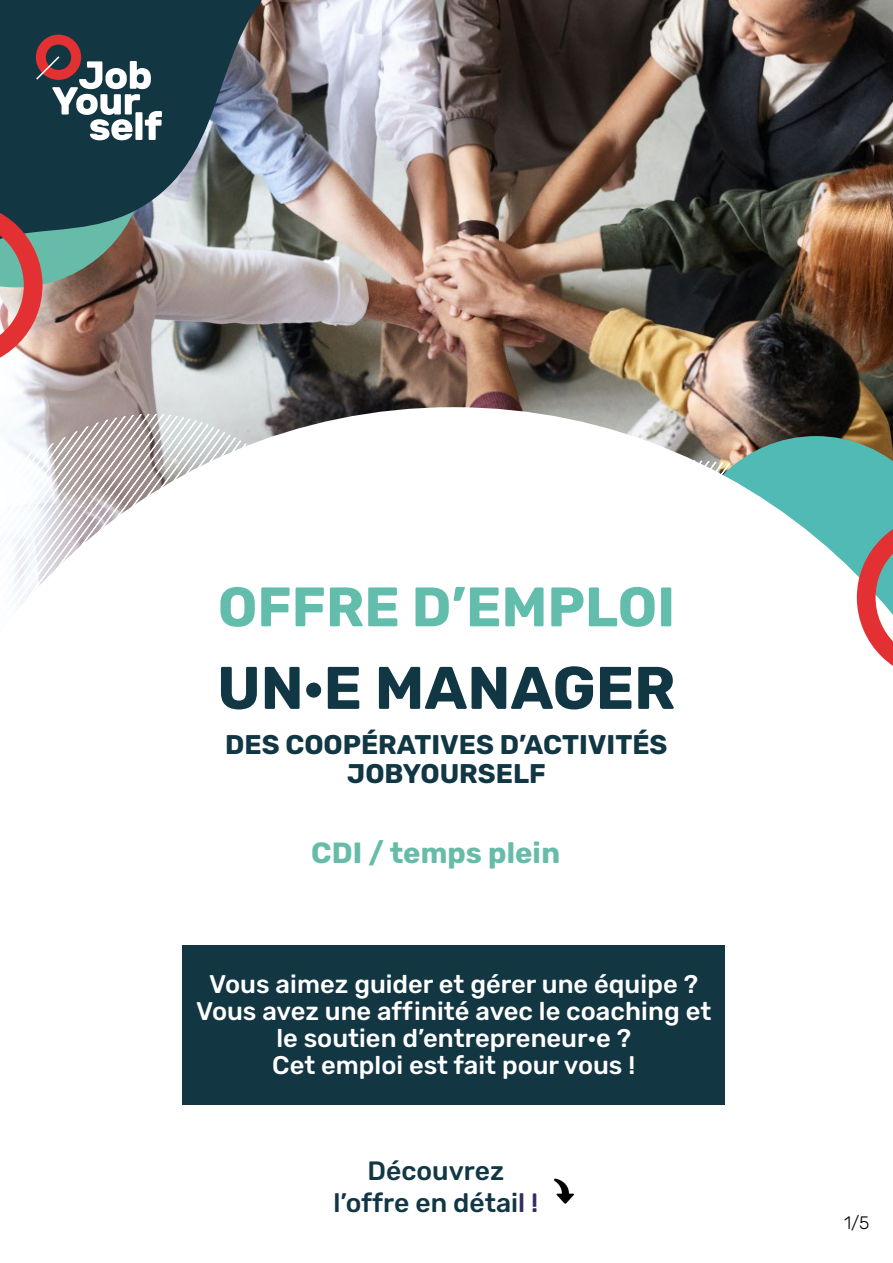
<style>
.page{position:relative;width:893px;height:1263px;background:#fff}
.page>*{position:absolute;margin:0;border:0;box-sizing:border-box;transform-origin:0 0}
.t1{font:700 60px "Rubik";color:#113644}
.t2{font:700 55.5px "Rubik";color:#63bdad}
.t3{font:700 29.25px "Rubik";color:#67bca9}
.t4{font:700 27px/28.5px "Rubik";color:#113644;text-align:center}
.t5{font:500 26.55px/31.8px "Rubik";color:#113644;text-align:center}
.t6{font:500 25.5px/27px "Rubik";color:#fff;text-align:center}
.t7{font:300 18px "Rubik";color:#000}
.s1{color:#322c66}
</style>
<div class="page">
<img style="left:21px;top:0;width:872px;height:407px">
<svg style="left:5px;top:407px;width:888px;height:200px"></svg>
<img style="left:0;top:0;width:533px;height:402px">
<div style="left:182px;top:945px;width:543px;height:160px;background:#133643"></div>
<svg style="left:857px;top:514px;width:36px;height:152px"></svg>
<img style="left:554px;top:1178px;width:21px;height:26px">
<svg style="left:0;top:26px;width:162px;height:342px;background:#5e6264"></svg>
<h2 class="t2" style="left:218px;top:576px;width:459px">OFFRE D’EMPLOI</h2>
<h1 class="t1" style="left:217px;top:654px;width:460px">UN·E MANAGER</h1>
<p class="t4" style="left:225px;top:731px;width:444px">DES COOPÉRATIVES D’ACTIVITÉS<br>JOBYOURSELF</p>
<p class="t3" style="left:311px;top:837px;width:251px">CDI / temps plein</p>
<p class="t6" style="left:196px;top:972px;width:517px">Vous aimez guider et gérer une équipe ?<br>Vous avez une affinité avec le coaching et le soutien d’entrepreneur·e ?<br>Cet emploi est fait pour vous !</p>
<p class="t5" style="left:333px;top:1156px;width:207px">Découvrez l’offre en détai<span class="s1">l !</span></p>
<p class="t7" style="left:844px;top:1212px;width:27px">1/5</p>
</div>
